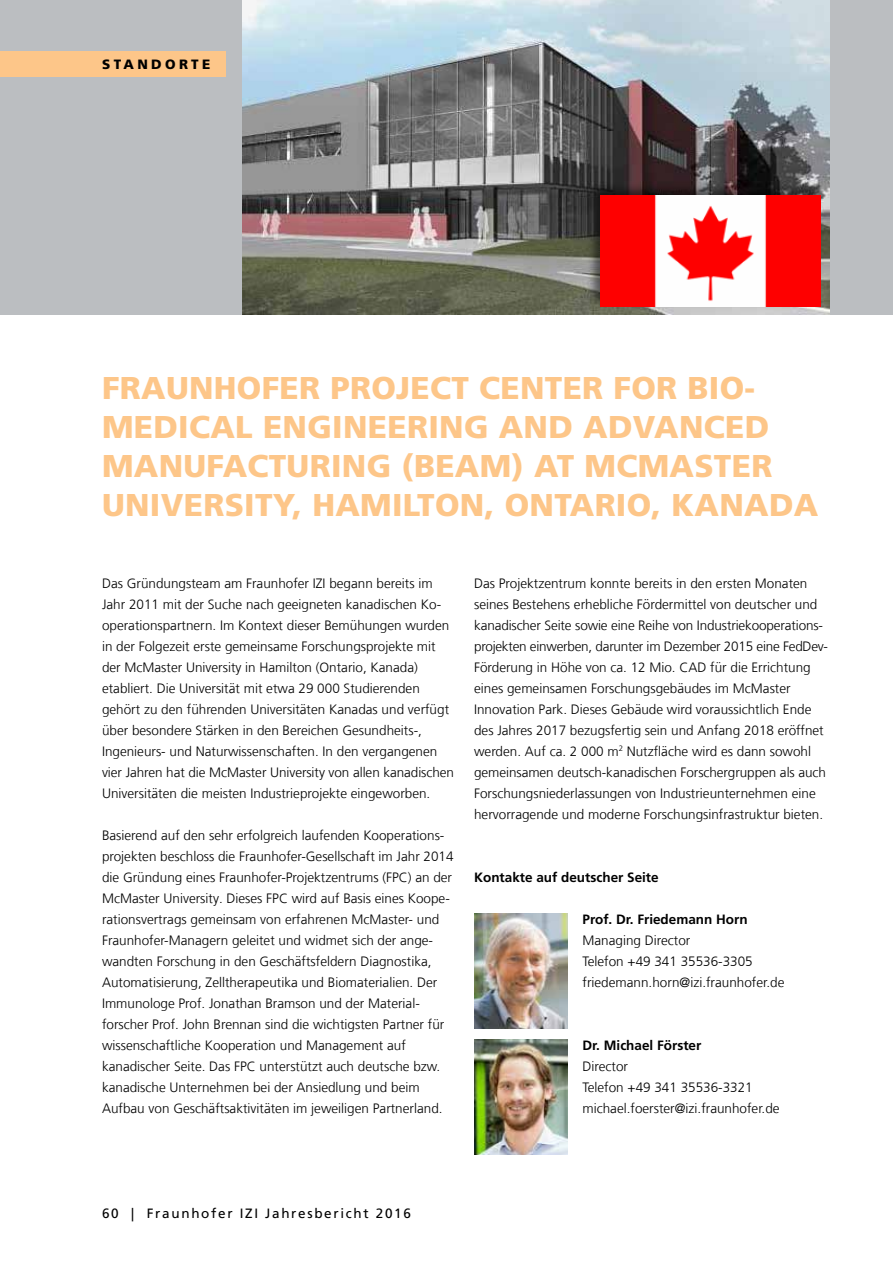
<style>
.page{position:relative;width:893px;height:1263px;background:#fff}
.page>*{position:absolute;margin:0;border:0;box-sizing:border-box;transform-origin:0 0}
.t1{font:900 31.5px/39px "Frutiger LT Com";letter-spacing:.01em;color:#fdc689}
.t2{font:300 13.5px/21px "Frutiger LT Com";color:#000}
.t3{font:700 13.5px "Frutiger LT Com";color:#000}
.t4{font:13.5px "Frutiger LT Com";letter-spacing:.125em;color:#000}
.t5{font:900 13.5px "Frutiger LT Com";letter-spacing:.25em;color:#000}
</style>
<div class="page">
<div style="left:0;top:0;width:893px;height:315px;background:#bbbec1"></div>
<div style="left:0;top:51px;width:225px;height:26px;background:#fdc689"></div>
<img style="left:474px;top:914px;width:94px;height:115px">
<img style="left:474px;top:1040px;width:94px;height:115px">
<img style="left:242px;top:0;width:587px;height:315px">
<div style="left:586px;top:182px;width:237px;height:126px;background:#000;opacity:.5"></div>
<img style="left:600px;top:196px;width:221px;height:110px">
<p class="t5" style="left:102px;top:56px;width:110px">STANDORTE</p>
<h1 class="t1" style="left:102px;top:368px;width:718px">FRAUNHOFER PROJECT CENTER FOR BIO-MEDICAL ENGINEERING AND ADVANCED MANUFACTURING (BEAM) AT MCMASTER UNIVERSITY, HAMILTON, ONTARIO, KANADA</h1>
<p class="t2" style="left:102px;top:573px;width:353px">Das Gründungsteam am Fraunhofer IZI begann bereits im Jahr 2011 mit der Suche nach geeigneten kanadischen Ko&shy;operationspartnern. Im Kontext dieser Bemühungen wurden in der Folgezeit erste gemeinsame Forschungsprojekte mit der McMaster University in Hamilton (Ontario, Kanada) etabliert. Die Universität mit etwa 29 000 Studierenden gehört zu den führenden Universitäten Kanadas und verfügt über besondere Stärken in den Bereichen Gesundheits-, Ingenieurs- und Naturwissenschaften. In den vergangenen vier Jahren hat die McMaster University von allen kanadischen Universitäten die meisten Industrieprojekte eingeworben.</p>
<p class="t2" style="left:102px;top:825px;width:353px">Basierend auf den sehr erfolgreich laufenden Kooperations&shy;projekten beschloss die Fraunhofer-Gesellschaft im Jahr 2014 die Gründung eines Fraunhofer-Projektzentrums (FPC) an der McMaster University. Dieses FPC wird auf Basis eines Koope&shy;rationsvertrags gemeinsam von erfahrenen McMaster- und Fraunhofer-Managern geleitet und widmet sich der ange&shy;wandten Forschung in den Geschäftsfeldern Diagnostika, Automatisierung, Zelltherapeutika und Biomaterialien. Der Immunologe Prof. Jonathan Bramson und der Material&shy;forscher Prof. John Brennan sind die wichtigsten Partner für wissenschaftliche Kooperation und Management auf kanadischer Seite. Das FPC unterstützt auch deutsche bzw. kanadische Unternehmen bei der Ansiedlung und beim Aufbau von Geschäftsaktivitäten im jeweiligen Partnerland.</p>
<p class="t2" style="left:474px;top:573px;width:355px">Das Projektzentrum konnte bereits in den ersten Monaten seines Bestehens erhebliche Fördermittel von deutscher und kanadischer Seite sowie eine Reihe von Industriekooperations&shy;projekten einwerben, darunter im Dezember 2015 eine FedDev-Förderung in Höhe von ca. 12 Mio. CAD für die Errichtung eines gemeinsamen Forschungsgebäudes im McMaster Innovation Park. Dieses Gebäude wird voraussichtlich Ende des Jahres 2017 bezugsfertig sein und Anfang 2018 eröffnet werden. Auf ca. 2 000 m<sup>2</sup> Nutzfläche wird es dann sowohl gemeinsamen deutsch-kanadischen Forschergruppen als auch Forschungsniederlassungen von Industrieunternehmen eine hervorragende und moderne Forschungsinfrastruktur bieten.</p>
<p class="t3" style="left:474px;top:869px;width:186px">Kontakte auf deutscher Seite</p>
<p class="t3" style="left:583px;top:911px;width:167px">Prof. Dr. Friedemann Horn</p>
<p class="t2" style="left:583px;top:930px;width:203px">Managing Director<br>Telefon +49 341 35536-3305 friedemann.horn@izi.fraunhofer.de</p>
<p class="t3" style="left:583px;top:1037px;width:120px">Dr. Michael Förster</p>
<p class="t2" style="left:583px;top:1056px;width:199px">Director<br>Telefon +49 341 35536-3321 michael.foerster@izi.fraunhofer.de</p>
<p class="t4" style="left:102px;top:1205px;width:310px">60 | Fraunhofer IZI Jahresbericht 2016</p>
</div>
